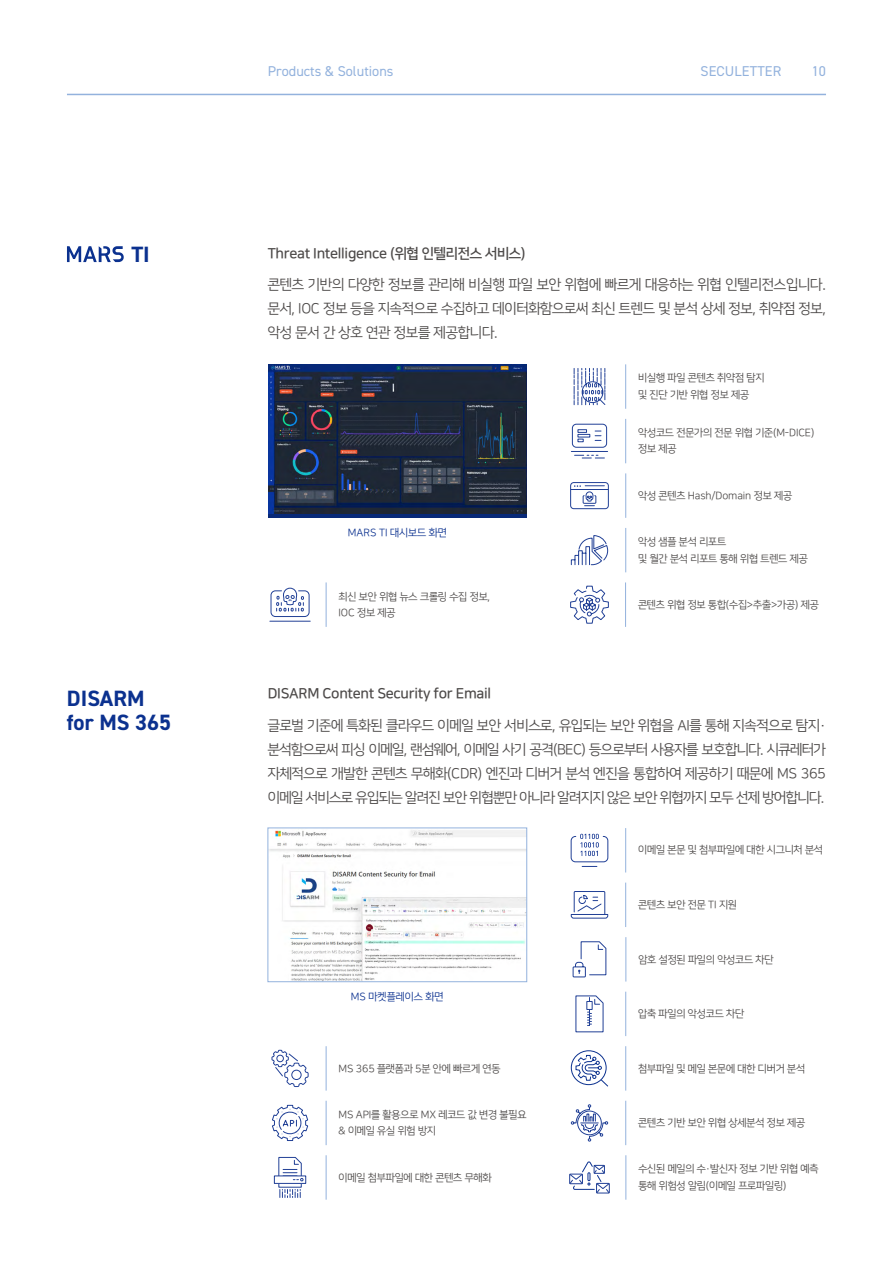
<style>
.page{position:relative;width:893px;height:1263px;background:#fff}
.page>*{position:absolute;margin:0;border:0;box-sizing:border-box;transform-origin:0 0}
.t1{font:700 22.2px/24px "DIN2014";color:#0b318f}
.t2{font:14.25px/24px "Nanum Square OTF ac R";letter-spacing:-.02em;color:#4c4948;text-align:justify}
.t3{font:14.25px "Nanum Square OTF ac B";letter-spacing:-.02em;color:#4c4948}
.t4{font:14.25px "DIN2014";color:#93b2dd}
.t5{font:10.5px/16.5px "Nanum Square OTF ac R";letter-spacing:-.01em;color:#4c4948}
.t6{font:10.5px "Nanum Square OTF ac R";color:#0b318f}
</style>
<div class="page">
<hr style="left:67px;top:94px;width:759px;height:1px;background:#93b2dd">
<hr style="left:625px;top:473px;width:1px;height:45px;background:#93b2dd">
<hr style="left:625px;top:528px;width:1px;height:44px;background:#93b2dd">
<hr style="left:625px;top:582px;width:1px;height:45px;background:#93b2dd">
<hr style="left:625px;top:419px;width:1px;height:44px;background:#93b2dd">
<hr style="left:326px;top:582px;width:1px;height:45px;background:#93b2dd">
<hr style="left:625px;top:364px;width:1px;height:45px;background:#93b2dd">
<div style="left:268px;top:364px;width:259px;height:154px;background:#082978"></div>
<img style="left:268px;top:364px;width:259px;height:150px">
<hr style="left:625px;top:992px;width:1px;height:44px;background:#93b2dd">
<hr style="left:626px;top:937px;width:1px;height:44px;background:#93b2dd">
<hr style="left:625px;top:1101px;width:1px;height:44px;background:#93b2dd">
<hr style="left:625px;top:1046px;width:1px;height:44px;background:#93b2dd">
<hr style="left:626px;top:1155px;width:1px;height:45px;background:#93b2dd">
<hr style="left:625px;top:883px;width:1px;height:44px;background:#93b2dd">
<hr style="left:326px;top:1155px;width:1px;height:45px;background:#93b2dd">
<hr style="left:326px;top:1101px;width:1px;height:44px;background:#93b2dd">
<hr style="left:326px;top:1046px;width:1px;height:44px;background:#93b2dd">
<hr style="left:625px;top:828px;width:1px;height:44px;background:#93b2dd">
<img style="left:270px;top:830px;width:255px;height:150px">
<div style="left:268px;top:828px;width:259px;height:154px;border:1px solid #93b2dd"></div>
<svg style="left:571px;top:535px;width:37px;height:30px"></svg>
<svg style="left:271px;top:1049px;width:38px;height:38px"></svg>
<svg style="left:272px;top:1104px;width:37px;height:37px"></svg>
<svg style="left:570px;top:891px;width:38px;height:28px"></svg>
<svg style="left:570px;top:1104px;width:38px;height:38px"></svg>
<svg style="left:569px;top:1161px;width:41px;height:33px"></svg>
<hr style="left:270px;top:621px;width:40px;height:1px;background:#214096">
<div style="left:271px;top:590px;width:38px;height:27px;border:1px solid #214096;border-radius:4px"></div>
<svg style="left:276px;top:587px;width:28px;height:24px"></svg>
<hr style="left:571px;top:451px;width:37px;height:1px;background:#214096">
<div style="left:572px;top:424px;width:35px;height:24px;border:1px solid #214096;border-radius:4px"></div>
<svg style="left:578px;top:429px;width:23px;height:13px"></svg>
<svg style="left:575px;top:455px;width:29px;height:4px"></svg>
<svg style="left:573px;top:368px;width:33px;height:38px"></svg>
<svg style="left:570px;top:585px;width:39px;height:39px"></svg>
<div style="left:570px;top:482px;width:39px;height:27px;border:1px solid #214096;border-radius:3px"></div>
<hr style="left:571px;top:489px;width:37px;height:1px;background:#214096">
<svg style="left:574px;top:482px;width:30px;height:28px"></svg>
<svg style="left:572px;top:941px;width:35px;height:37px"></svg>
<svg style="left:582px;top:866px;width:15px;height:1px"></svg>
<div style="left:571px;top:836px;width:37px;height:26px;border:1px solid #214096;border-radius:4px"></div>
<svg style="left:580px;top:834px;width:19px;height:22px"></svg>
<svg style="left:575px;top:995px;width:29px;height:37px"></svg>
<div style="left:571px;top:1050px;width:35px;height:35px;border:1px solid #0b318f;border-radius:50%"></div>
<svg style="left:575px;top:1055px;width:33px;height:32px"></svg>
<svg style="left:67px;top:246px;width:57px;height:16px"></svg>
<div style="left:274px;top:1175px;width:32px;height:9px;border:1px solid #214096"></div>
<svg style="left:278px;top:1157px;width:25px;height:40px"></svg>
<h1 class="t1" style="left:131px;top:242px;width:20px">TI</h1>
<h1 class="t1" style="left:67px;top:686px;width:106px">DISARM for MS 365</h1>
<h2 class="t4" style="left:268px;top:63px;width:127px">Products &amp; Solutions</h2>
<h2 class="t4" style="left:700px;top:63px;width:82px">SECULETTER</h2>
<h2 class="t4" style="left:812px;top:63px;width:16px">10</h2>
<h2 class="t3" style="left:268px;top:246px;width:260px">Threat Intelligence (위협 인텔리전스 서비스)</h2>
<h2 class="t2" style="left:268px;top:273px;width:560px">콘텐츠 기반의 다양한 정보를 관리해 비실행 파일 보안 위협에 빠르게 대응하는 위협 인텔리전스입니다. 문서, IOC 정보 등을 지속적으로 수집하고 데이터화함으로써 최신 트렌드 및 분석 상세 정보, 취약점 정보, 악성 문서 간 상호 연관 정보를 제공합니다.</h2>
<p class="t5" style="left:638px;top:370px;width:128px">비실행 파일 콘텐츠 취약점 탐지 및 진단 기반 위협 정보 제공</p>
<p class="t6" style="left:348px;top:527px;width:101px">MARS TI 대시보드 화면</p>
<p class="t5" style="left:339px;top:588px;width:153px">최신 보안 위협 뉴스 크롤링 수집 정보,<br>IOC 정보 제공</p>
<h2 class="t3" style="left:268px;top:686px;width:225px">DISARM Content Security for Email</h2>
<p class="t5" style="left:638px;top:425px;width:178px">악성코드 전문가의 전문 위협 기준(M-DICE) 정보 제공</p>
<p class="t5" style="left:638px;top:487px;width:155px">악성 콘텐츠 Hash/Domain 정보 제공</p>
<p class="t5" style="left:638px;top:534px;width:171px">악성 샘플 분석 리포트<br>및 월간 분석 리포트 통해 위협 트렌드 제공</p>
<p class="t5" style="left:638px;top:596px;width:182px">콘텐츠 위협 정보 통합(수집&gt;추출&gt;가공) 제공</p>
<h2 class="t2" style="left:268px;top:713px;width:560px">글로벌 기준에 특화된 클라우드 이메일 보안 서비스로, 유입되는 보안 위협을 AI를 통해 지속적으로 탐지· 분석함으로써 피싱 이메일, 랜섬웨어, 이메일 사기 공격(BEC) 등으로부터 사용자를 보호합니다. 시큐레터가 자체적으로 개발한 콘텐츠 무해화(CDR) 엔진과 디버거 분석 엔진을 통합하여 제공하기 때문에 MS 365 이메일 서비스로 유입되는 알려진 보안 위협뿐만 아니라 알려지지 않은 보안 위협까지 모두 선제 방어합니다.</h2>
<p class="t5" style="left:638px;top:842px;width:186px">이메일 본문 및 첨부파일에 대한 시그니처 분석</p>
<p class="t5" style="left:638px;top:897px;width:100px">콘텐츠 보안 전문 TI 지원</p>
<p class="t6" style="left:351px;top:991px;width:94px">MS 마켓플레이스 화면</p>
<p class="t5" style="left:339px;top:1060px;width:163px">MS 365 플랫폼과 5분 안에 빠르게 연동</p>
<p class="t5" style="left:339px;top:1106px;width:189px">MS API를 활용으로 MX 레코드 값 변경 불필요 &amp; 이메일 유실 위험 방지</p>
<p class="t5" style="left:339px;top:1169px;width:154px">이메일 첨부파일에 대한 콘텐츠 무해화</p>
<p class="t5" style="left:638px;top:951px;width:137px">암호 설정된 파일의 악성코드 차단</p>
<p class="t5" style="left:638px;top:1006px;width:107px">압축 파일의 악성코드 차단</p>
<p class="t5" style="left:638px;top:1060px;width:168px">첨부파일 및 메일 본문에 대한 디버거 분석</p>
<p class="t5" style="left:638px;top:1115px;width:168px">콘텐츠 기반 보안 위협 상세분석 정보 제공</p>
<p class="t5" style="left:638px;top:1161px;width:182px">수신된 메일의 수·발신자 정보 기반 위협 예측 통해 위험성 알림(이메일 프로파일링)</p>
</div>
